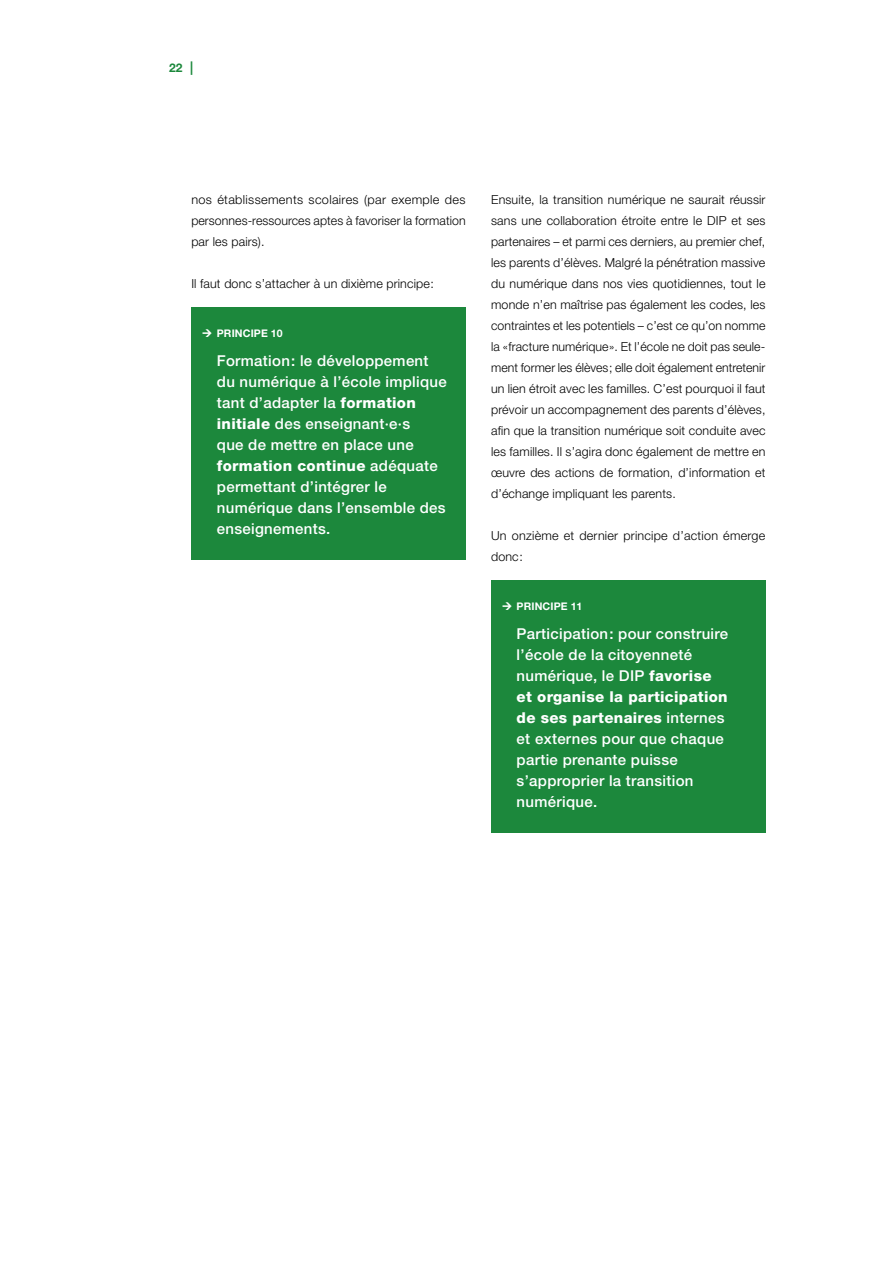
<style>
.page{position:relative;width:893px;height:1263px;background:#fff}
.page>*{position:absolute;margin:0;border:0;box-sizing:border-box;transform-origin:0 0}
.t1{font:500 15px/21px "Helvetica Neue LT Std";letter-spacing:.02em;color:#fff}
.t2{font:300 12.45px/21px "Helvetica Neue LT Std";letter-spacing:.01em;color:#000;text-align:justify}
.t3{font:700 12px "Helvetica Neue LT Std";color:#1c883c}
.t4{font:700 10.5px "Helvetica Neue LT Std";letter-spacing:.01em;color:#fff}
.s1{font-size:13.5px}
.s2{font-weight:800}
</style>
<div class="page">
<div style="left:191px;top:307px;width:275px;height:54px;background:#1c883c"></div>
<div style="left:191px;top:356px;width:275px;height:204px;background:#1c883c"></div>
<div style="left:491px;top:580px;width:274px;height:54px;background:#1c883c"></div>
<div style="left:491px;top:629px;width:274px;height:204px;background:#1c883c"></div>
<p class="t3" style="left:169px;top:60px;width:25px">22 <span class="s1">|</span></p>
<p class="t2" style="left:191px;top:189px;width:276px">nos établissements scolaires (par exemple des personnes-ressources aptes à favoriser la formation par les pairs).</p>
<p class="t2" style="left:191px;top:273px;width:244px">Il faut donc s’attacher à un dixième principe:</p>
<p class="t4" style="left:217px;top:327px;width:67px">PRINCIPE 10</p>
<p class="t1" style="left:217px;top:350px;width:231px">Formation: le développement du numérique à l’école implique tant d’adapter la <span class="s2">formation initiale</span> des enseignant·e·s<br>que de mettre en place une <span class="s2">formation continue</span> adéquate permettant d’intégrer le numérique dans l’ensemble des enseignements.</p>
<p class="t2" style="left:491px;top:189px;width:276px">Ensuite, la transition numérique ne saurait réussir sans une collaboration étroite entre le DIP et ses partenaires – et parmi ces derniers, au premier chef, les parents d’élèves. Malgré la pénétration massive du numérique dans nos vies quotidiennes, tout le monde n’en maîtrise pas également les codes, les contraintes et les potentiels – c’est ce qu’on nomme la «fracture numérique». Et l’école ne doit pas seule&shy;ment former les élèves; elle doit également entretenir un lien étroit avec les familles. C’est pourquoi il faut prévoir un accompagnement des parents d’élèves, afin que la transition numérique soit conduite avec les familles. Il s’agira donc également de mettre en œuvre des actions de formation, d’information et d’échange impliquant les parents.</p>
<p class="t2" style="left:491px;top:525px;width:276px">Un onzième et dernier principe d’action émerge donc:</p>
<p class="t4" style="left:517px;top:600px;width:67px">PRINCIPE 11</p>
<p class="t1" style="left:517px;top:623px;width:213px">Participation: pour construire l’école de la citoyenneté numérique, le DIP <span class="s2">favorise et organise la participation de ses partenaires</span> internes et externes pour que chaque partie prenante puisse s’approprier la transition numérique.</p>
</div>
